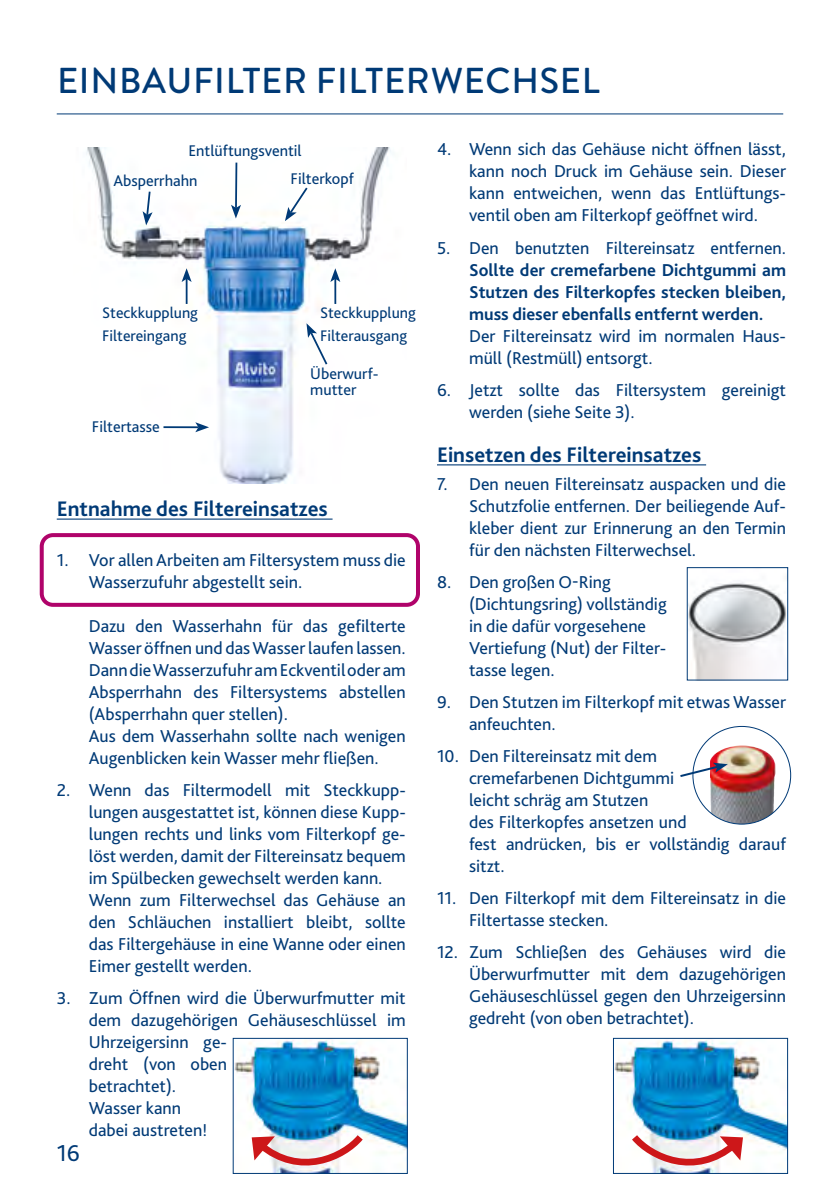
<style>
.page{position:relative;width:840px;height:1191px;background:#fff}
.page>*{position:absolute;margin:0;border:0;box-sizing:border-box;transform-origin:0 0}
.t1{font:500 36px "Brandon Grotesque";letter-spacing:.02em;color:#003a76}
.t2{font:24px "Bliss Pro";color:#003a76}
.t3{font:700 22px "Bliss Pro";color:#003a76}
.t4{font:18px/22px "Bliss Pro";color:#003a76}
.t5{font:700 18px/22px "Bliss Pro";color:#003a76;text-align:justify}
.t6{font:16.2px/16.2px "Bliss Pro";color:#003a76}
.t7{font:16px/22.2px "Bliss Pro";color:#003a76}
</style>
<div class="page">
<img style="left:86px;top:147px;width:305px;height:336px">
<hr style="left:437px;top:464px;width:268px;height:1px;background:#003a76">
<hr style="left:57px;top:518px;width:275px;height:1px;background:#003a76">
<svg style="left:142px;top:190px;width:10px;height:35px"></svg>
<svg style="left:306px;top:323px;width:23px;height:43px"></svg>
<hr style="left:334px;top:279px;width:2px;height:25px;background:#003a76">
<svg style="left:330px;top:268px;width:10px;height:14px"></svg>
<svg style="left:181px;top:268px;width:10px;height:36px"></svg>
<hr style="left:163px;top:426px;width:35px;height:2px;background:#003a76">
<svg style="left:195px;top:422px;width:14px;height:10px"></svg>
<hr style="left:235px;top:163px;width:2px;height:45px;background:#003a76">
<svg style="left:231px;top:205px;width:10px;height:13px"></svg>
<svg style="left:285px;top:186px;width:24px;height:35px"></svg>
<img style="left:709px;top:745px;width:66px;height:79px">
<img style="left:688px;top:582px;width:97px;height:96px">
<hr style="left:57px;top:113px;width:725px;height:1px;background:#003a76">
<img style="left:234px;top:1040px;width:171px;height:110px">
<div style="left:232px;top:1037px;width:175px;height:137px;border:1px solid #003a76"></div>
<img style="left:250px;top:1128px;width:119px;height:46px">
<img style="left:614px;top:1040px;width:171px;height:110px">
<div style="left:612px;top:1037px;width:175px;height:137px;border:1px solid #003a76"></div>
<img style="left:624px;top:1128px;width:119px;height:46px">
<div style="left:40px;top:533px;width:380px;height:74px;border:4px solid #b0036a;border-radius:11px"></div>
<svg style="left:680px;top:762px;width:47px;height:16px"></svg>
<h1 class="t1" style="left:57px;top:56px;width:544px">EINBAUFILTER FILTERWECHSEL</h1>
<p class="t6" style="left:188px;top:142px;width:115px">Entlüftungsventil</p>
<p class="t6" style="left:113px;top:173px;width:85px">Absperrhahn</p>
<p class="t7" style="left:102px;top:302px;width:97px">Steckkupplung<br>Filtereingang</p>
<p class="t6" style="left:92px;top:418px;width:69px">Filtertasse</p>
<p class="t6" style="left:290px;top:171px;width:65px">Filterkopf</p>
<p class="t7" style="left:320px;top:302px;width:97px">Steckkupplung<br>Filterausgang</p>
<p class="t6" style="left:310px;top:365px;width:70px">Überwurf&shy;mutter</p>
<p class="t3" style="left:57px;top:495px;width:272px">Entnahme des Filtereinsatzes</p>
<p class="t4" style="left:89px;top:549px;width:318px;text-indent:-32px">1. Vor allen Arbeiten am Filtersystem muss die<br>Wasserzufuhr abgestellt sein.</p>
<p class="t4" style="left:89px;top:615px;width:318px">Dazu den Wasserhahn für das gefilterte Wasser öffnen und das Wasser laufen lassen.<br>Dann die Wasserzufuhr am Eckventil oder am Absperrhahn des Filtersystems abstellen (Absperrhahn quer stellen).<br>Aus dem Wasserhahn sollte nach wenigen Augenblicken kein Wasser mehr fließen.</p>
<p class="t4" style="left:89px;top:779px;width:318px;text-indent:-32px">2. Wenn das Filtermodell mit Steckkupp&shy;lungen ausgestattet ist, können diese Kupp&shy;lungen rechts und links vom Filterkopf ge&shy;löst werden, damit der Filtereinsatz bequem im Spülbecken gewechselt werden kann.<br>Wenn zum Filterwechsel das Gehäuse an den Schläuchen installiert bleibt, sollte das Filtergehäuse in eine Wanne oder einen Eimer gestellt werden.</p>
<p class="t4" style="left:89px;top:987px;width:318px;text-indent:-32px">3. Zum Öffnen wird die Überwurfmutter mit dem dazugehörigen Gehäuseschlüssel im<br>Uhrzeigersinn ge-<br>dreht (von oben<br>betrachtet).<br>Wasser kann<br>dabei austreten!</p>
<h2 class="t2" style="left:57px;top:1137px;width:25px">16</h2>
<p class="t4" style="left:469px;top:138px;width:318px;text-align:justify;text-indent:-32px">4. Wenn sich das Gehäuse nicht öffnen lässt, kann noch Druck im Gehäuse sein. Dieser kann entweichen, wenn das Entlüftungs&shy;ventil oben am Filterkopf geöffnet wird.</p>
<p class="t4" style="left:437px;top:236px;width:350px">5. Den benutzten Filtereinsatz entfernen.</p>
<p class="t5" style="left:469px;top:258px;width:318px">Sollte der cremefarbene Dichtgummi am Stutzen des Filterkopfes stecken bleiben, muss dieser ebenfalls entfernt werden.</p>
<p class="t4" style="left:469px;top:324px;width:318px">Der Filtereinsatz wird im normalen Haus&shy;müll (Restmüll) entsorgt.</p>
<p class="t4" style="left:469px;top:378px;width:318px;text-indent:-32px">6. Jetzt sollte das Filtersystem gereinigt werden (siehe Seite 3).</p>
<p class="t3" style="left:437px;top:440px;width:266px">Einsetzen des Filtereinsatzes</p>
<p class="t4" style="left:469px;top:472px;width:318px;text-align:justify;text-indent:-32px">7. Den neuen Filtereinsatz auspacken und die Schutzfolie entfernen. Der beiliegende Auf&shy;kleber dient zur Erinnerung an den Termin für den nächsten Filterwechsel.</p>
<p class="t4" style="left:469px;top:570px;width:199px;text-indent:-32px">8. Den großen O-Ring (Dichtungsring) vollständig in die dafür vorgesehene<br>Vertiefung (Nut) der Filter&shy;tasse legen.</p>
<p class="t4" style="left:469px;top:690px;width:318px;text-indent:-32px">9. Den Stutzen im Filterkopf mit etwas Wasser anfeuchten.</p>
<p class="t4" style="left:469px;top:744px;width:318px;text-indent:-32px">10. Den Filtereinsatz mit dem<br>cremefarbenen Dichtgummi<br>leicht schräg am Stutzen<br>des Filterkopfes ansetzen und<br>fest andrücken, bis er vollständig darauf sitzt.</p>
<p class="t4" style="left:469px;top:886px;width:318px;text-indent:-32px">11. Den Filterkopf mit dem Filtereinsatz in die<br>Filtertasse stecken.</p>
<p class="t4" style="left:469px;top:940px;width:318px;text-align:justify;text-indent:-32px">12. Zum Schließen des Gehäuses wird die Überwurfmutter mit dem dazugehörigen Gehäuseschlüssel gegen den Uhrzeigersinn gedreht (von oben betrachtet).</p>
</div>
